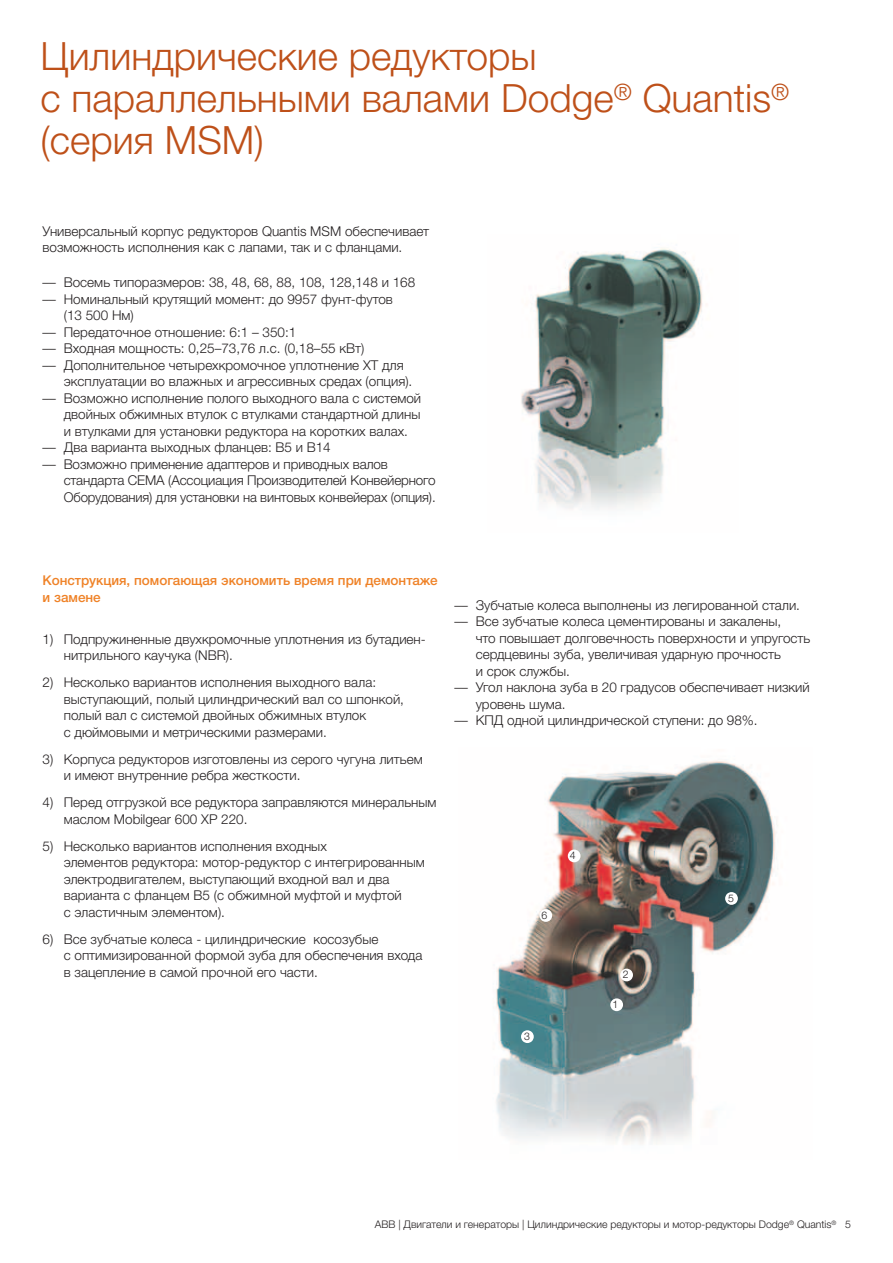
<style>
.page{position:relative;width:893px;height:1263px;background:#fff}
.page>*{position:absolute;margin:0;border:0;box-sizing:border-box;transform-origin:0 0}
.t1{font:300 39px/42px "Helvetica Neue LTW1 G";color:#be5019}
.t2{font:300 13.5px/16.5px "Helvetica Neue LTW1 G";color:#231f20}
.t3{font:500 13.5px/16.5px "Helvetica Neue LTW1 G";color:#ef8227}
.t4{font:300 10.5px "Helvetica Neue LTW1 G";color:#231f20}
</style>
<div class="page">
<img style="left:496px;top:761px;width:280px;height:383px">
<svg style="left:725px;top:892px;width:13px;height:13px"></svg>
<svg style="left:539px;top:909px;width:13px;height:13px"></svg>
<svg style="left:521px;top:1030px;width:13px;height:13px"></svg>
<svg style="left:568px;top:849px;width:12px;height:13px"></svg>
<svg style="left:610px;top:998px;width:13px;height:13px"></svg>
<svg style="left:620px;top:969px;width:13px;height:12px"></svg>
<img style="left:521px;top:248px;width:182px;height:262px">
<h1 class="t1" style="left:41px;top:35px;width:750px">Цилиндрические редукторы<br>с параллельными валами Dodge<sup>®</sup> Quantis<sup>® </sup>(серия MSM)</h1>
<p class="t2" style="left:43px;top:223px;width:388px">Универсальный корпус редукторов Quantis MSM обеспечивает возможность исполнения как с лапами, так и с фланцами.</p>
<p class="t2" style="left:43px;top:274px;width:374px">–– Восемь типоразмеров: 38, 48, 68, 88, 108, 128,148 и 168</p>
<p class="t2" style="left:43px;top:291px;width:352px">–– Номинальный крутящий момент: до 9957 фунт-футов</p>
<p class="t2" style="left:64px;top:307px;width:72px">(13 500 Нм)</p>
<p class="t2" style="left:43px;top:324px;width:255px">–– Передаточное отношение: 6:1 – 350:1</p>
<p class="t2" style="left:43px;top:340px;width:323px">–– Входная мощность: 0,25–73,76 л.с. (0,18–55 кВт)</p>
<p class="t2" style="left:43px;top:357px;width:363px">–– Дополнительное четырехкромочное уплотнение XT для</p>
<p class="t2" style="left:64px;top:373px;width:350px">эксплуатации во влажных и агрессивных средах (опция).</p>
<p class="t2" style="left:43px;top:390px;width:380px">–– Возможно исполнение полого выходного вала с системой</p>
<p class="t2" style="left:64px;top:406px;width:358px">двойных обжимных втулок с втулками стандартной длины</p>
<p class="t2" style="left:64px;top:423px;width:346px">и втулками для установки редуктора на коротких валах.</p>
<p class="t2" style="left:43px;top:439px;width:290px">–– Два варианта выходных фланцев: B5 и B14</p>
<p class="t2" style="left:43px;top:456px;width:347px">–– Возможно применение адаптеров и приводных валов</p>
<p class="t2" style="left:64px;top:472px;width:373px">стандарта CEMA (Ассоциация Производителей Конвейерного</p>
<p class="t2" style="left:64px;top:489px;width:373px">Оборудования) для установки на винтовых конвейерах (опция).</p>
<p class="t3" style="left:43px;top:572px;width:397px">Конструкция, помогающая экономить время при демонтаже и замене</p>
<p class="t2" style="left:64px;top:631px;width:364px;text-indent:-21px">1) Подпружиненные двухкромочные уплотнения из бутадиен&shy;нитрильного каучука (NBR).</p>
<p class="t2" style="left:64px;top:674px;width:342px;text-indent:-21px">2) Несколько вариантов исполнения выходного вала: выступающий, полый цилиндрический вал со шпонкой, полый вал с системой двойных обжимных втулок<br>с дюймовыми и метрическими размерами.</p>
<p class="t2" style="left:64px;top:751px;width:360px;text-indent:-21px">3) Корпуса редукторов изготовлены из серого чугуна литьем и имеют внутренние ребра жесткости.</p>
<p class="t2" style="left:64px;top:794px;width:374px;text-indent:-21px">4) Перед отгрузкой все редуктора заправляются минеральным маслом Mobilgear 600 XP 220.</p>
<p class="t2" style="left:64px;top:838px;width:362px;text-indent:-21px">5) Несколько вариантов исполнения входных<br>элементов редуктора: мотор-редуктор с интегрированным электродвигателем, выступающий входной вал и два варианта с фланцем B5 (c обжимной муфтой и муфтой<br>с эластичным элементом).</p>
<p class="t2" style="left:64px;top:931px;width:360px;text-indent:-21px">6) Все зубчатые колеса - цилиндрические косозубые<br>с оптимизированной формой зуба для обеспечения входа в зацепление в самой прочной его части.</p>
<p class="t2" style="left:454px;top:597px;width:347px">–– Зубчатые колеса выполнены из легированной стали. –– Все зубчатые колеса цементированы и закалены,</p>
<p class="t2" style="left:476px;top:630px;width:336px">что повышает долговечность поверхности и упругость</p>
<p class="t2" style="left:476px;top:646px;width:307px">сердцевины зуба, увеличивая ударную прочность</p>
<p class="t2" style="left:476px;top:663px;width:96px">и срок службы.</p>
<p class="t2" style="left:454px;top:679px;width:357px">–– Угол наклона зуба в 20 градусов обеспечивает низкий</p>
<p class="t2" style="left:476px;top:696px;width:92px">уровень шума.</p>
<p class="t2" style="left:454px;top:712px;width:305px">–– КПД одной цилиндрической ступени: до 98%.</p>
<p class="t4" style="left:542px;top:909px;width:7px">6</p>
<p class="t4" style="left:570px;top:849px;width:7px">4</p>
<p class="t4" style="left:524px;top:1030px;width:7px">3</p>
<p class="t4" style="left:623px;top:968px;width:7px">2</p>
<p class="t4" style="left:612px;top:998px;width:7px">1</p>
<p class="t4" style="left:728px;top:892px;width:7px">5</p>
<p class="t4" style="left:375px;top:1218px;width:478px">ABB | Двигатели и генераторы | Цилиндрические редукторы и мотор-редукторы Dodge<sup>®</sup> Quantis<sup>®</sup> 5</p>
</div>
